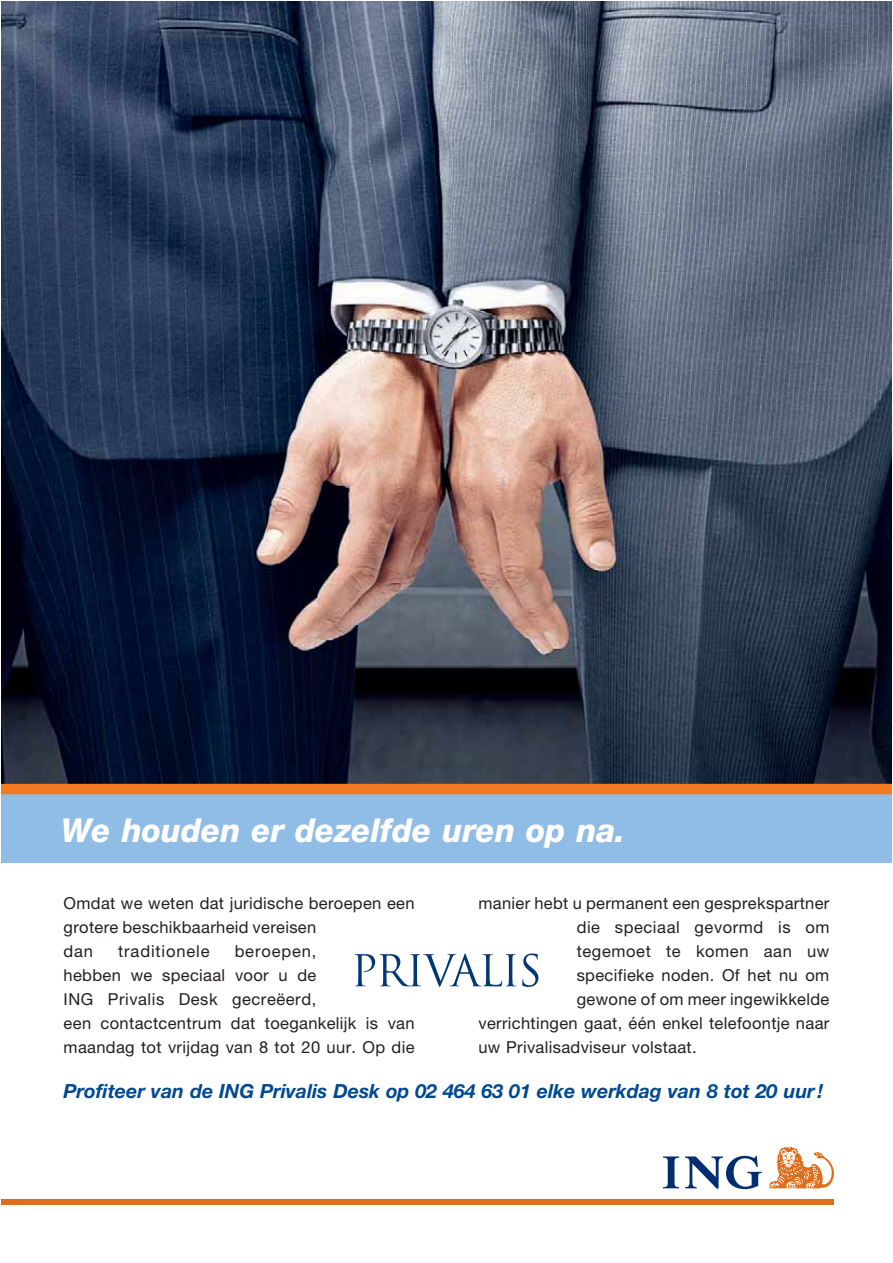
<style>
.page{position:relative;width:893px;height:1263px;background:#fff}
.page>*{position:absolute;margin:0;border:0;box-sizing:border-box;transform-origin:0 0}
.t1{font:italic 800 33px "Helvetica Neue LT Std";color:#fff;scale:.96 1}
.t2{font:italic 700 19.5px "Helvetica Neue LT Std";color:#004990}
.t3{font:16.5px/24px "Helvetica Neue LT Std";letter-spacing:.02em;color:#231f20}
.t4{font:16.5px "Helvetica Neue LT Std";letter-spacing:.05em;color:#231f20}
</style>
<div class="page">
<img style="left:1px;top:2px;width:890px;height:782px">
<svg style="left:354px;top:954px;width:162px;height:33px"></svg>
<svg style="left:522px;top:954px;width:16px;height:33px"></svg>
<div style="left:1px;top:791px;width:890px;height:72px;background:#90bde5"></div>
<div style="left:1px;top:784px;width:890px;height:10px;background:#f47920"></div>
<div style="left:1px;top:1199px;width:832px;height:5px;background:#dd6e1d"></div>
<svg style="left:663px;top:1156px;width:98px;height:33px"></svg>
<svg style="left:769px;top:1147px;width:65px;height:41px"></svg>
<h1 class="t1" style="left:61px;top:811px;width:588px">We houden er dezelfde uren op na.</h1>
<p class="t3" style="left:64px;top:891px;width:352px">Omdat we weten dat juridische beroepen een grotere beschikbaarheid vereisen<br>dan</p>
<p class="t3" style="left:64px;top:939px;width:352px;text-indent:171px">beroepen,<br>hebben we speciaal voor u de<br>ING Privalis Desk gecreëerd,<br>een contactcentrum dat toegankelijk is van maandag tot vrijdag van 8 tot 20 uur. Op die</p>
<p class="t4" style="left:118px;top:941px;width:93px">traditionele</p>
<p class="t3" style="left:478px;top:891px;width:352px">manier hebt u permanent een gesprekspartner</p>
<p class="t3" style="left:576px;top:915px;width:254px">die speciaal gevormd is om</p>
<p class="t3" style="left:576px;top:939px;width:254px">tegemoet te komen aan uw</p>
<p class="t3" style="left:576px;top:963px;width:254px">specifieke noden. Of het nu om</p>
<p class="t3" style="left:576px;top:987px;width:254px">gewone of om meer ingewikkelde</p>
<p class="t3" style="left:478px;top:1011px;width:352px">verrichtingen gaat, één enkel telefoontje naar</p>
<p class="t3" style="left:478px;top:1035px;width:220px">uw Privalisadviseur volstaat.</p>
<p class="t2" style="left:64px;top:1079px;width:761px">Profiteer van de ING Privalis Desk op 02 464 63 01 elke werkdag van 8 tot 20 uur !</p>
</div>
